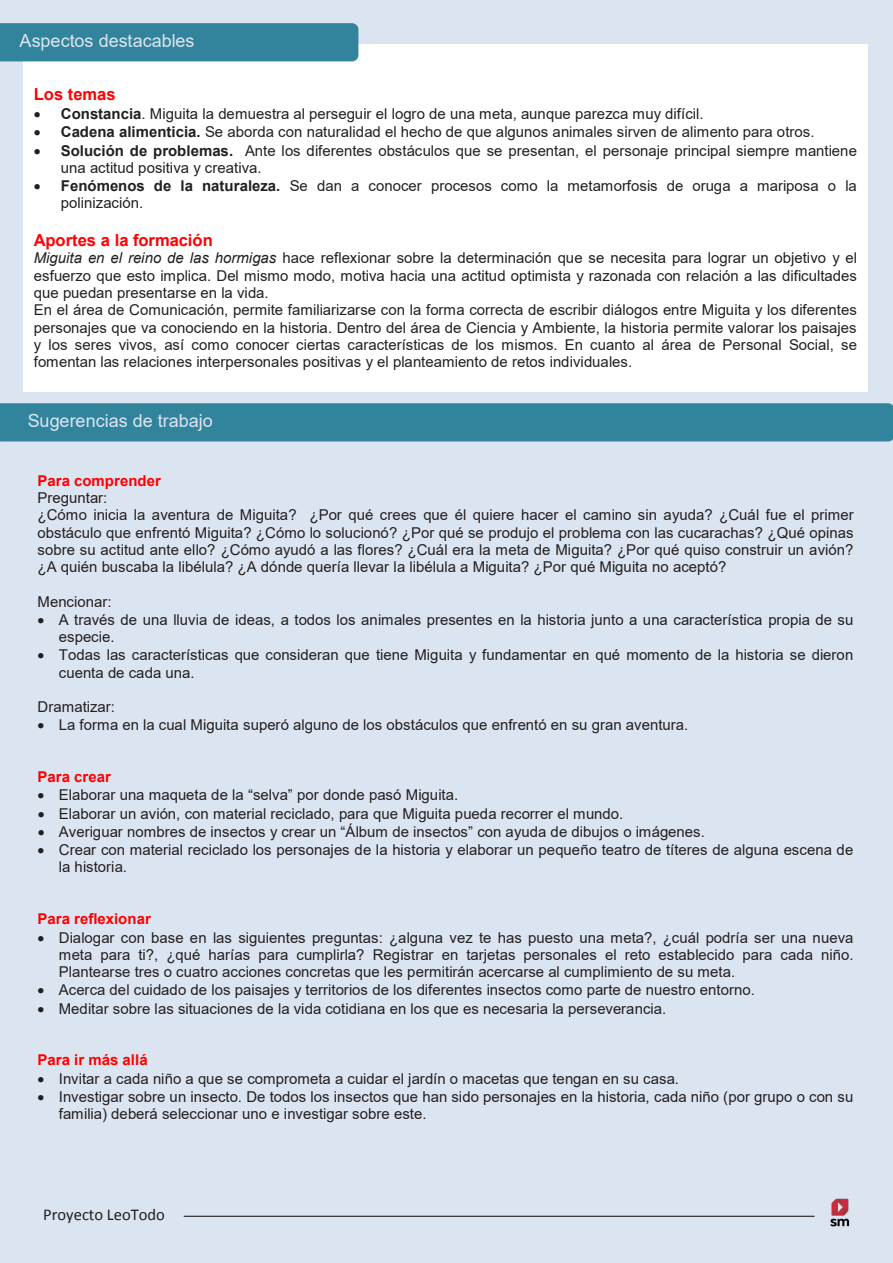
<style>
.page{position:relative;width:893px;height:1263px;background:#fff}
.page>*{position:absolute;margin:0;border:0;box-sizing:border-box;transform-origin:0 0}
.t1{font:18px "Arial";letter-spacing:.005em;color:#dbe5f1}
.t2{font:700 16.5px "Arial";color:#f00}
.t3{font:16.5px "Calibri";color:#231f20}
.t4{font:15px/17.2px "Arial";color:#231f20}
.t5{font:700 15px "Arial";color:#f00}
.s1{font-weight:700}
.s2{font-style:italic}
.s3{font-weight:700;color:#f00}
</style>
<div class="page">
<div style="left:1px;top:0;width:892px;height:1263px;background:#dbe5f1"></div>
<hr style="left:184px;top:1216px;width:630px;height:1px;background:#231f20">
<div style="left:23px;top:44px;width:845px;height:348px;background:#fff"></div>
<div style="left:1px;top:403px;width:892px;height:38px;background:#31849b"></div>
<div style="left:1px;top:23px;width:357px;height:38px;background:#31849b"></div>
<img style="left:813px;top:1198px;width:37px;height:29px">
<p class="t1" style="left:20px;top:28px;width:176px">Aspectos destacables</p>
<p class="t2" style="left:34px;top:83px;width:83px">Los temas</p>
<p class="t4" style="left:34px;top:105px;width:671px">• <span class="s1">Constancia</span>. Miguita la demuestra al perseguir el logro de una meta, aunque parezca muy difícil.</p>
<p class="t4" style="left:34px;top:123px;width:782px">• <span class="s1">Cadena alimenticia.</span> Se aborda con naturalidad el hecho de que algunos animales sirven de alimento para otros.</p>
<p class="t4" style="left:61px;top:142px;width:798px;text-indent:-27px">• <span class="s1">Solución de problemas.</span> Ante los diferentes obstáculos que se presentan, el personaje principal siempre mantiene una actitud positiva y creativa.</p>
<p class="t4" style="left:61px;top:177px;width:797px;text-indent:-27px">• <span class="s1">Fenómenos de la naturaleza.</span> Se dan a conocer procesos como la metamorfosis de oruga a mariposa o la polinización.</p>
<p class="t2" style="left:34px;top:228px;width:180px">Aportes a la formación</p>
<p class="t4" style="left:34px;top:249px;width:825px"><span class="s2">Miguita en el reino de las hormigas</span> hace reflexionar sobre la determinación que se necesita para lograr un objetivo y el esfuerzo que esto implica. Del mismo modo, motiva hacia una actitud optimista y razonada con relación a las dificultades que puedan presentarse en la vida.<br>En el área de Comunicación, permite familiarizarse con la forma correcta de escribir diálogos entre Miguita y los diferentes personajes que va conociendo en la historia. Dentro del área de Ciencia y Ambiente, la historia permite valorar los paisajes y los seres vivos, así como conocer ciertas características de los mismos. En cuanto al área de Personal Social, se fomentan las relaciones interpersonales positivas y el planteamiento de retos individuales.</p>
<p class="t1" style="left:28px;top:408px;width:186px">Sugerencias de trabajo</p>
<p class="t4" style="left:38px;top:471px;width:818px"><span class="s3">Para comprender<br></span>Preguntar:<br>¿Cómo inicia la aventura de Miguita? ¿Por qué crees que él quiere hacer el camino sin ayuda? ¿Cuál fue el primer obstáculo que enfrentó Miguita? ¿Cómo lo solucionó? ¿Por qué se produjo el problema con las cucarachas? ¿Qué opinas sobre su actitud ante ello? ¿Cómo ayudó a las flores? ¿Cuál era la meta de Miguita? ¿Por qué quiso construir un avión? ¿A quién buscaba la libélula? ¿A dónde quería llevar la libélula a Miguita? ¿Por qué Miguita no aceptó?</p>
<p class="t4" style="left:38px;top:592px;width:75px">Mencionar:</p>
<p class="t4" style="left:59px;top:611px;width:796px;text-indent:-21px">• A través de una lluvia de ideas, a todos los animales presentes en la historia junto a una característica propia de su especie.</p>
<p class="t4" style="left:59px;top:646px;width:796px;text-indent:-21px">• Todas las características que consideran que tiene Miguita y fundamentar en qué momento de la historia se dieron cuenta de cada una.</p>
<p class="t4" style="left:38px;top:698px;width:79px">Dramatizar:</p>
<p class="t4" style="left:38px;top:716px;width:652px">• La forma en la cual Miguita superó alguno de los obstáculos que enfrentó en su gran aventura.</p>
<p class="t5" style="left:38px;top:766px;width:75px">Para crear</p>
<p class="t4" style="left:38px;top:786px;width:422px">• Elaborar una maqueta de la “selva” por donde pasó Miguita.</p>
<p class="t4" style="left:38px;top:805px;width:587px">• Elaborar un avión, con material reciclado, para que Miguita pueda recorrer el mundo.</p>
<p class="t4" style="left:38px;top:823px;width:669px">• Averiguar nombres de insectos y crear un “Álbum de insectos” con ayuda de dibujos o imágenes.</p>
<p class="t4" style="left:59px;top:841px;width:796px;text-indent:-21px">• Crear con material reciclado los personajes de la historia y elaborar un pequeño teatro de títeres de alguna escena de la historia.</p>
<p class="t5" style="left:38px;top:908px;width:115px">Para reflexionar</p>
<p class="t4" style="left:59px;top:928px;width:796px;text-align:justify;text-indent:-21px">• Dialogar con base en las siguientes preguntas: ¿alguna vez te has puesto una meta?, ¿cuál podría ser una nueva meta para ti?, ¿qué harías para cumplirla? Registrar en tarjetas personales el reto establecido para cada niño.<br>Plantearse tres o cuatro acciones concretas que les permitirán acercarse al cumplimiento de su meta.</p>
<p class="t4" style="left:38px;top:981px;width:719px">• Acerca del cuidado de los paisajes y territorios de los diferentes insectos como parte de nuestro entorno.</p>
<p class="t4" style="left:38px;top:1000px;width:630px">• Meditar sobre las situaciones de la vida cotidiana en los que es necesaria la perseverancia.</p>
<p class="t5" style="left:38px;top:1049px;width:111px">Para ir más allá</p>
<p class="t4" style="left:38px;top:1069px;width:643px">• Invitar a cada niño a que se comprometa a cuidar el jardín o macetas que tengan en su casa.</p>
<p class="t4" style="left:59px;top:1088px;width:796px;text-indent:-21px">• Investigar sobre un insecto. De todos los insectos que han sido personajes en la historia, cada niño (por grupo o con su familia) deberá seleccionar uno e investigar sobre este.</p>
<p class="t3" style="left:43px;top:1204px;width:123px">Proyecto LeoTodo</p>
</div>
